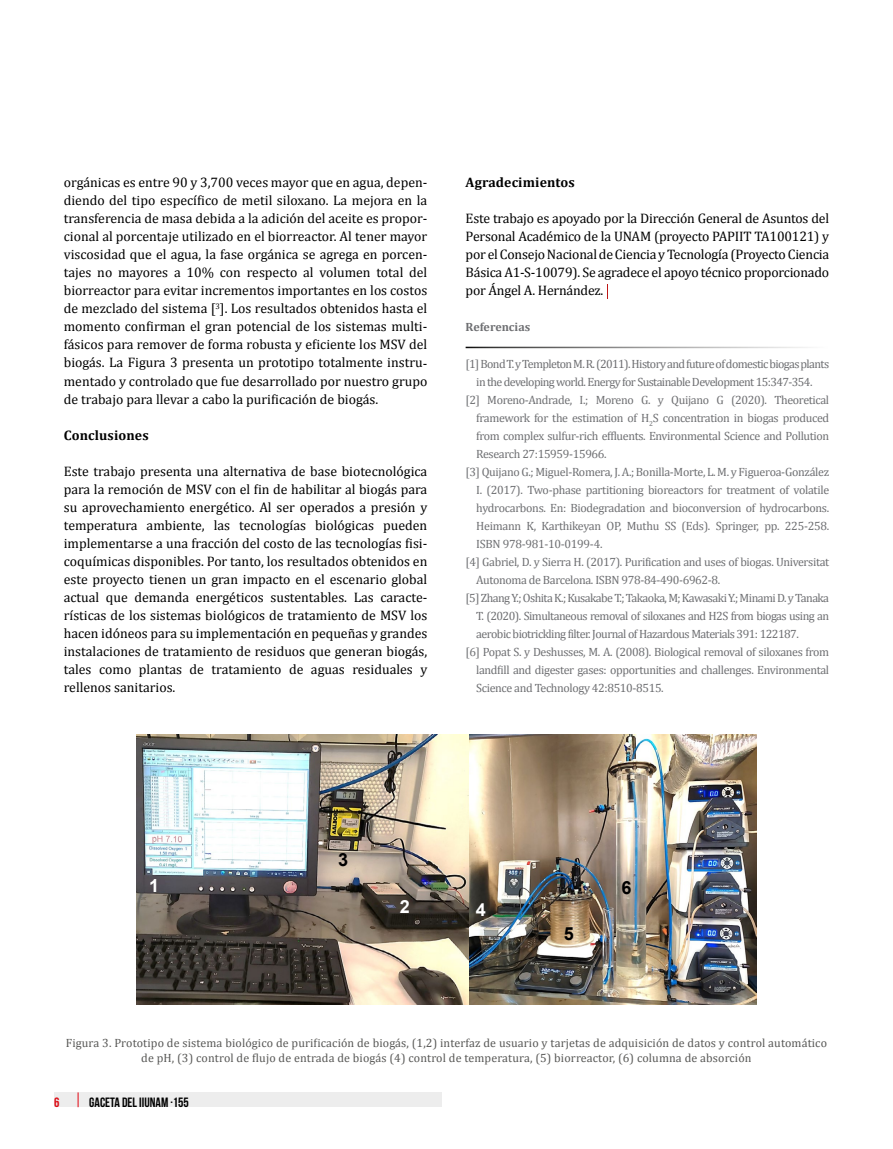
<style>
.page{position:relative;width:893px;height:1149px;background:#fff}
.page>*{position:absolute;margin:0;border:0;box-sizing:border-box;transform-origin:0 0}
.t1{font:700 18.15px "Arial";color:#fff}
.t2{font:700 18.15px "Arial";color:#000}
.t3{font:13.8px/18px "Cambria";color:#000;text-align:justify}
.t4{font:700 13.8px "Cambria";letter-spacing:.01em;color:#000}
.t5{font:700 13.5px "Bebas Neue";color:#000}
.t6{font:700 13.5px "Bebas Neue";color:#dc0c15}
.t7{font:12px "Cambria";letter-spacing:-.03em;color:#6e6f72}
.t8{font:12px/15px "Cambria";letter-spacing:.01em;color:#585856;text-align:center}
.t9{font:12px "Cambria";letter-spacing:-.05em;color:#6e6f72}
.t10{font:700 12px "Cambria";color:#6e6f72}
</style>
<div class="page">
<div style="left:54px;top:1092px;width:388px;height:14px;background:#ededed"></div>
<img style="left:469px;top:734px;width:288px;height:269px">
<img style="left:136px;top:734px;width:333px;height:269px">
<svg style="left:607px;top:284px;width:1px;height:15px"></svg>
<p class="t3" style="left:64px;top:173px;width:365px">orgánicas es entre 90 y 3,700 veces mayor que en agua, depen&shy;diendo del tipo específico de metil siloxano. La mejora en la transferencia de masa debida a la adición del aceite es propor&shy;cional al porcentaje utilizado en el biorreactor. Al tener mayor viscosidad que el agua, la fase orgánica se agrega en porcen&shy;tajes no mayores a 10% con respecto al volumen total del biorreactor para evitar incrementos importantes en los costos de mezclado del sistema [<sup>3</sup>]. Los resultados obtenidos hasta el momento confirman el gran potencial de los sistemas multi&shy;fásicos para remover de forma robusta y eficiente los MSV del biogás. La Figura 3 presenta un prototipo totalmente instru&shy;mentado y controlado que fue desarrollado por nuestro grupo de trabajo para llevar a cabo la purificación de biogás.</p>
<p class="t4" style="left:64px;top:425px;width:86px">Conclusiones</p>
<p class="t3" style="left:64px;top:461px;width:365px">Este trabajo presenta una alternativa de base biotecnológica para la remoción de MSV con el fin de habilitar al biogás para su aprovechamiento energético. Al ser operados a presión y temperatura ambiente, las tecnologías biológicas pueden implementarse a una fracción del costo de las tecnologías fisi&shy;coquímicas disponibles. Por tanto, los resultados obtenidos en este proyecto tienen un gran impacto en el escenario global actual que demanda energéticos sustentables. Las caracte&shy;rísticas de los sistemas biológicos de tratamiento de MSV los hacen idóneos para su implementación en pequeñas y grandes instalaciones de tratamiento de residuos que generan biogás, tales como plantas de tratamiento de aguas residuales y rellenos sanitarios.</p>
<p class="t4" style="left:466px;top:173px;width:111px">Agradecimientos</p>
<p class="t3" style="left:466px;top:209px;width:365px">Este trabajo es apoyado por la Dirección General de Asuntos del Personal Académico de la UNAM (proyecto PAPIIT TA100121) y por el Consejo Nacional de Ciencia y Tecnología (Proyecto Ciencia Básica A1-S-10079). Se agradece el apoyo técnico proporcionado por Ángel A. Hernández.</p>
<p class="t10" style="left:466px;top:319px;width:66px">Referencias</p>
<p class="t9" style="left:466px;top:356px;width:365px">[1] Bond T. y Templeton M. R. (2011). History and future of domestic biogas plants</p>
<p class="t9" style="left:476px;top:374px;width:338px">in the developing world. Energy for Sustainable Development 15:347-354.</p>
<p class="t7" style="left:466px;top:392px;width:365px">[2] Moreno-Andrade, I.; Moreno G. y Quijano G (2020). Theoretical</p>
<p class="t7" style="left:476px;top:410px;width:354px">framework for the estimation of H<sub>2</sub>S concentration in biogas produced</p>
<p class="t7" style="left:476px;top:428px;width:354px">from complex sulfur-rich effluents. Environmental Science and Pollution</p>
<p class="t7" style="left:476px;top:446px;width:132px">Research 27:15959-15966.</p>
<p class="t7" style="left:466px;top:464px;width:365px">[3] Quijano G.; Miguel-Romera, J. A.; Bonilla-Morte, L. M. y Figueroa-González</p>
<p class="t7" style="left:476px;top:482px;width:354px">I. (2017). Two-phase partitioning bioreactors for treatment of volatile</p>
<p class="t7" style="left:476px;top:500px;width:354px">hydrocarbons. En: Biodegradation and bioconversion of hydrocarbons.</p>
<p class="t7" style="left:476px;top:518px;width:354px">Heimann K, Karthikeyan OP, Muthu SS (Eds). Springer, pp. 225-258.</p>
<p class="t7" style="left:476px;top:536px;width:128px">ISBN 978-981-10-0199-4.</p>
<p class="t7" style="left:466px;top:554px;width:365px">[4] Gabriel, D. y Sierra H. (2017). Purification and uses of biogas. Universitat</p>
<p class="t7" style="left:476px;top:572px;width:245px">Autonoma de Barcelona. ISBN 978-84-490-6962-8.</p>
<p class="t7" style="left:466px;top:590px;width:365px">[5] Zhang Y.; Oshita K.; Kusakabe T.; Takaoka, M; Kawasaki Y.; Minami D. y Tanaka</p>
<p class="t7" style="left:476px;top:608px;width:354px">T. (2020). Simultaneous removal of siloxanes and H2S from biogas using an</p>
<p class="t7" style="left:476px;top:626px;width:324px">aerobic biotrickling filter. Journal of Hazardous Materials 391: 122187.</p>
<p class="t7" style="left:466px;top:644px;width:365px">[6] Popat S. y Deshusses, M. A. (2008). Biological removal of siloxanes from</p>
<p class="t7" style="left:476px;top:662px;width:354px">landfill and digester gases: opportunities and challenges. Environmental</p>
<p class="t7" style="left:476px;top:680px;width:189px">Science and Technology 42:8510-8515.</p>
<h1 class="t1" style="left:149px;top:873px;width:12px">1</h1>
<h1 class="t2" style="left:338px;top:847px;width:12px">3</h1>
<h1 class="t1" style="left:400px;top:894px;width:12px">2</h1>
<h1 class="t1" style="left:476px;top:897px;width:12px">4</h1>
<h1 class="t2" style="left:564px;top:920px;width:12px">5</h1>
<h1 class="t2" style="left:622px;top:874px;width:12px">6</h1>
<p class="t8" style="left:66px;top:1034px;width:763px">Figura 3. Prototipo de sistema biológico de purificación de biogás, (1,2) interfaz de usuario y tarjetas de adquisición de datos y control automático de pH, (3) control de flujo de entrada de biogás (4) control de temperatura, (5) biorreactor, (6) columna de absorción</p>
<p class="t6" style="left:54px;top:1094px;width:7px">6</p>
<p class="t5" style="left:89px;top:1094px;width:101px">GACETA DEL IIUNAM ·155</p>
</div>
